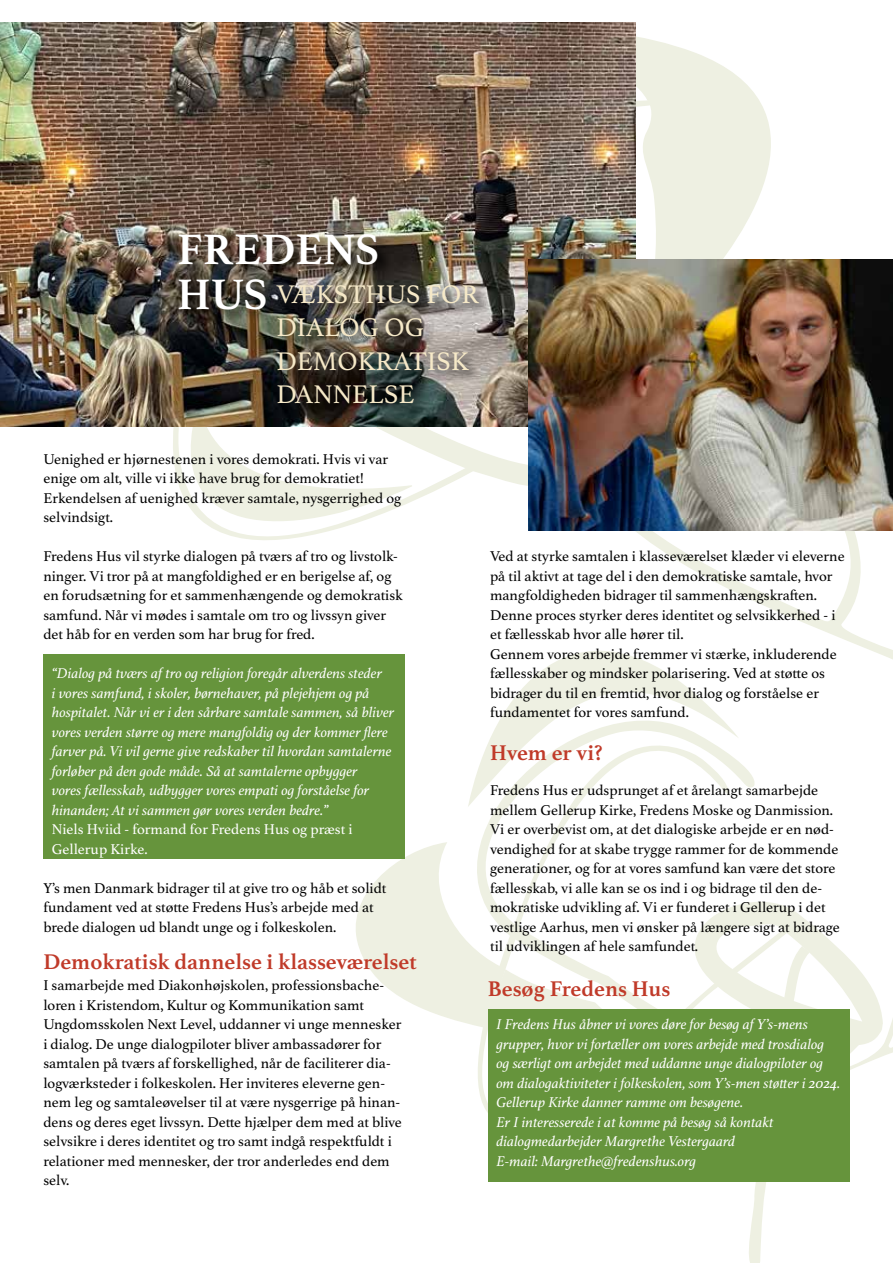
<style>
.page{position:relative;width:893px;height:1263px;background:#fff}
.page>*{position:absolute;margin:0;border:0;box-sizing:border-box;transform-origin:0 0}
.t1{font:700 45px "Athelas";color:#fff}
.t2{font:27px/33.5px "Athelas";color:#f6e9c8}
.t3{font:700 22.5px "Athelas";color:#c03a29}
.t4{font:15px/19.5px "Athelas";color:#000}
.t5{font:italic 15px/19.5px "Athelas";color:#fff}
.t6{font:15px/19.5px "Athelas";color:#fff}
.s1{font-weight:700;font-size:45px;color:#fff}
</style>
<div class="page">
<svg style="left:659px;top:530px;width:234px;height:115px"></svg>
<svg style="left:659px;top:591px;width:80px;height:54px"></svg>
<svg style="left:413px;top:427px;width:246px;height:121px"></svg>
<svg style="left:173px;top:427px;width:240px;height:113px"></svg>
<svg style="left:356px;top:645px;width:537px;height:618px"></svg>
<svg style="left:636px;top:36px;width:135px;height:223px;fill:#eef0e2"></svg>
<img style="left:0;top:22px;width:636px;height:405px">
<div style="left:178px;top:232px;width:213px;height:91px;background:#000;opacity:.75"></div>
<div style="left:276px;top:283px;width:216px;height:135px;background:#000;opacity:.75"></div>
<img style="left:529px;top:259px;width:364px;height:271px">
<div style="left:43px;top:654px;width:362px;height:205px;background:#66943c"></div>
<div style="left:488px;top:1009px;width:361px;height:173px;background:#66943c"></div>
<h1 class="t1" style="left:177px;top:223px;width:203px">FREDENS</h1>
<h2 class="t2" style="left:276px;top:279px;width:204px;text-indent:-99px"><span class="s1">HUS</span> VÆKSTHUS FOR<br>DIALOG OG<br>DEMOKRATISK<br>DANNELSE</h2>
<p class="t4" style="left:43px;top:450px;width:360px">Uenighed er hjørnestenen i vores demokrati. Hvis vi var enige om alt, ville vi ikke have brug for demokratiet!<br>Erkendelsen af uenighed kræver samtale, nysgerrighed og selvindsigt.</p>
<p class="t4" style="left:43px;top:547px;width:361px">Fredens Hus vil styrke dialogen på tværs af tro og livstolk&shy;ninger. Vi tror på at mangfoldighed er en berigelse af, og en forudsætning for et sammenhængende og demokratisk samfund. Når vi mødes i samtale om tro og livssyn giver det håb for en verden som har brug for fred.</p>
<p class="t5" style="left:52px;top:664px;width:344px">“Dialog på tværs af tro og religion foregår alverdens steder<br>i vores samfund, i skoler, børnehaver, på plejehjem og på hospitalet. Når vi er i den sårbare samtale sammen, så bliver vores verden større og mere mangfoldig og der kommer flere farver på. Vi vil gerne give redskaber til hvordan samtalerne forløber på den gode måde. Så at samtalerne opbygger<br>vores fællesskab, udbygger vores empati og forståelse for hinanden; At vi sammen gør vores verden bedre.”</p>
<p class="t6" style="left:52px;top:820px;width:302px">Niels Hviid - formand for Fredens Hus og præst i<br>Gellerup Kirke.</p>
<p class="t4" style="left:43px;top:879px;width:344px">Y’s men Danmark bidrager til at give tro og håb et solidt fundament ved at støtte Fredens Hus’s arbejde med at brede dialogen ud blandt unge og i folkeskolen.</p>
<h3 class="t3" style="left:43px;top:948px;width:375px">Demokratisk dannelse i klasseværelset</h3>
<p class="t4" style="left:43px;top:976px;width:360px">I samarbejde med Diakonhøjskolen, professionsbache&shy;loren i Kristendom, Kultur og Kommunikation samt Ungdomsskolen Next Level, uddanner vi unge mennesker i dialog. De unge dialogpiloter bliver ambassadører for samtalen på tværs af forskellighed, når de faciliterer dia&shy;logværksteder i folkeskolen. Her inviteres eleverne gen&shy;nem leg og samtaleøvelser til at være nysgerrige på hinan&shy;dens og deres eget livssyn. Dette hjælper dem med at blive selvsikre i deres identitet og tro samt indgå respektfuldt i relationer med mennesker, der tror anderledes end dem selv.</p>
<p class="t4" style="left:490px;top:547px;width:356px">Ved at styrke samtalen i klasseværelset klæder vi eleverne på til aktivt at tage del i den demokratiske samtale, hvor mangfoldigheden bidrager til sammenhængskraften.<br>Denne proces styrker deres identitet og selvsikkerhed - i et fællesskab hvor alle hører til.<br>Gennem vores arbejde fremmer vi stærke, inkluderende fællesskaber og mindsker polarisering. Ved at støtte os bidrager du til en fremtid, hvor dialog og forståelse er fundamentet for vores samfund.</p>
<h3 class="t3" style="left:490px;top:740px;width:114px">Hvem er vi?</h3>
<p class="t4" style="left:490px;top:781px;width:351px">Fredens Hus er udsprunget af et årelangt samarbejde mellem Gellerup Kirke, Fredens Moske og Danmission.<br>Vi er overbevist om, at det dialogiske arbejde er en nød&shy;vendighed for at skabe trygge rammer for de kommende generationer, og for at vores samfund kan være det store fællesskab, vi alle kan se os ind i og bidrage til den de&shy;mokratiske udvikling af. Vi er funderet i Gellerup i det vestlige Aarhus, men vi ønsker på længere sigt at bidrage til udviklingen af hele samfundet.</p>
<h3 class="t3" style="left:488px;top:975px;width:184px">Besøg Fredens Hus</h3>
<p class="t5" style="left:496px;top:1015px;width:345px">I Fredens Hus åbner vi vores døre for besøg af Y’s-mens grupper, hvor vi fortæller om vores arbejde med trosdialog og særligt om arbejdet med uddanne unge dialogpiloter og om dialogaktiviteter i folkeskolen, som Y’s-men støtter i 2024.<br>Gellerup Kirke danner ramme om besøgene.<br>Er I interesserede i at komme på besøg så kontakt dialogmedarbejder Margrethe Vestergaard<br>E-mail: Margrethe@fredenshus.org</p>
</div>
